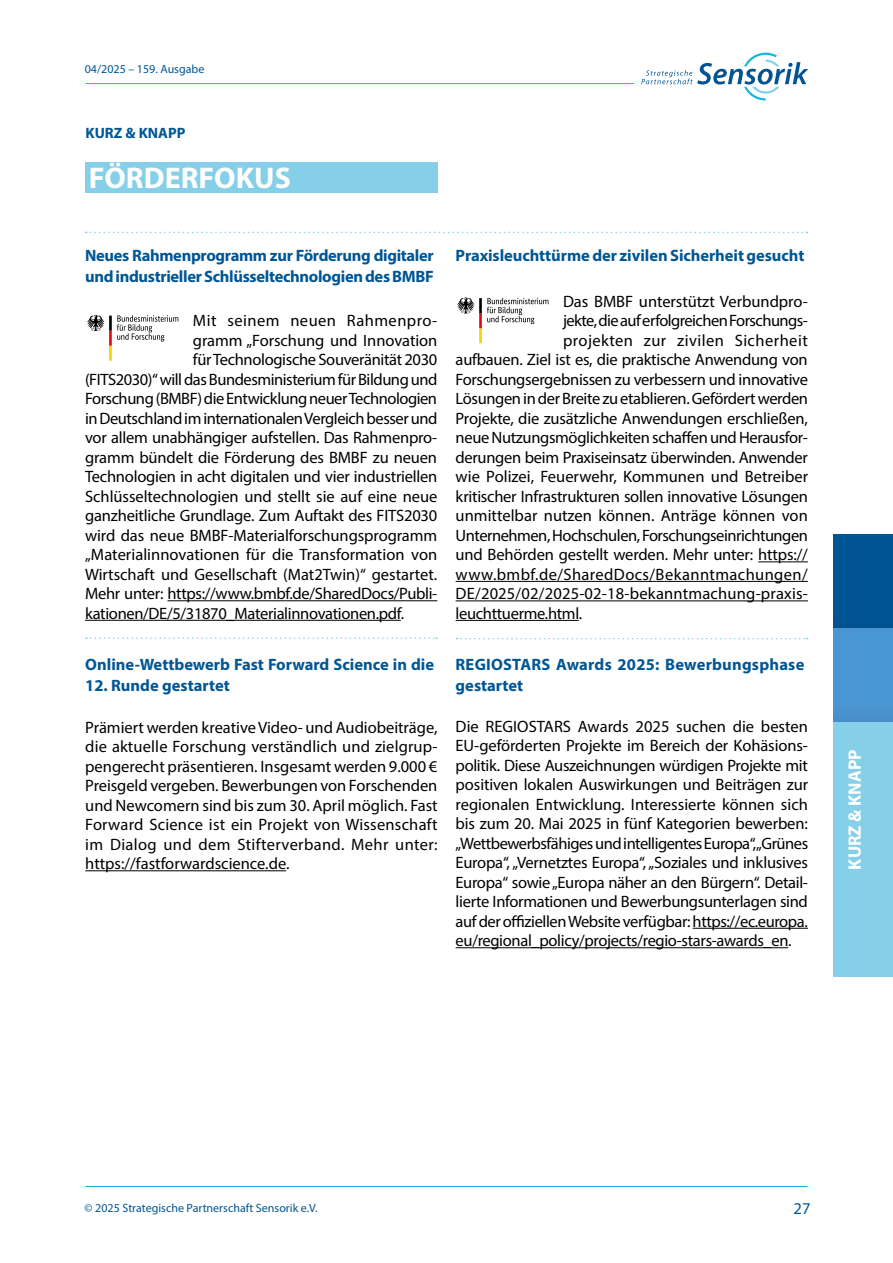
<style>
.page{position:relative;width:893px;height:1263px;background:#fff}
.page>*{position:absolute;margin:0;border:0;box-sizing:border-box;transform-origin:0 0}
.t1{font:700 30px "Myriad Pro";color:#fff}
.t2{font:700 18px "Myriad Pro";color:#fff}
.Fließtext{font:16.5px/19.5px "Myriad Pro";letter-spacing:-.015em;color:#000;text-align:justify}
.Headline_Fließtext{font:700 16.5px/21px "Myriad Pro";letter-spacing:-.005em;color:#005695}
.Fließtext-2{font:16.5px "Myriad Pro";letter-spacing:.025em;color:#000}
.Headline_Fließtext-2{font:700 16.5px/21px "Myriad Pro";letter-spacing:.015em;color:#005695}
.Fließtext-3{font:16.5px "Myriad Pro";letter-spacing:.01em;color:#000}
.Fließtext-4{font:16.5px "Myriad Pro";letter-spacing:-.035em;color:#000}
.t3{font:16.5px "Myriad Pro";color:#005695}
.t4{font:700 15px "Myriad Pro";color:#005695}
.t5{font:12px "Myriad Pro";color:#005695}
</style>
<div class="page">
<svg style="left:641px;top:53px;width:167px;height:48px"></svg>
<hr style="left:86px;top:83px;width:548px;height:1px;background:#1dbadf">
<hr style="left:86px;top:1186px;width:721px;height:1px;background:#16a8de">
<div style="left:833px;top:721px;width:60px;height:255px;background:#85cfe8"></div>
<div style="left:833px;top:534px;width:60px;height:94px;background:#005695"></div>
<div style="left:833px;top:628px;width:60px;height:93px;background:#4a96d2"></div>
<div style="left:85px;top:162px;width:352px;height:31px;background:#85cfe8"></div>
<hr style="left:167px;top:600px;width:270px;height:1px;background:#000">
<hr style="left:85px;top:620px;width:316px;height:1px;background:#000">
<hr style="left:758px;top:561px;width:50px;height:1px;background:#000">
<hr style="left:456px;top:581px;width:352px;height:1px;background:#000">
<hr style="left:456px;top:600px;width:352px;height:1px;background:#000">
<hr style="left:456px;top:620px;width:123px;height:1px;background:#000">
<svg style="left:86px;top:232px;width:721px;height:1px"></svg>
<svg style="left:456px;top:638px;width:351px;height:1px"></svg>
<svg style="left:86px;top:637px;width:351px;height:2px"></svg>
<svg style="left:87px;top:315px;width:91px;height:46px"></svg>
<hr style="left:85px;top:870px;width:201px;height:1px;background:#000">
<hr style="left:693px;top:928px;width:115px;height:1px;background:#000">
<hr style="left:456px;top:947px;width:332px;height:1px;background:#000">
<svg style="left:457px;top:297px;width:91px;height:46px"></svg>
<p class="t5" style="left:85px;top:62px;width:121px">04/2025 – 159. Ausgabe</p>
<p class="t4" style="left:85px;top:123px;width:102px">KURZ &amp; KNAPP</p>
<p class="t1" style="left:89px;top:158px;width:204px">FÖRDERFOKUS</p>
<h4 class="Headline_Fließtext" style="left:85px;top:244px;width:350px">Neues Rahmenprogramm zur Förderung digitaler und industrieller Schlüsseltechnologien des BMBF</h4>
<p class="Fließtext-2" style="left:193px;top:310px;width:246px">Mit seinem neuen Rahmenpro-</p>
<p class="Fließtext" style="left:193px;top:330px;width:246px">gramm „Forschung und Innovation</p>
<p class="Fließtext" style="left:193px;top:350px;width:246px">für Technologische Souveränität 2030</p>
<p class="Fließtext" style="left:85px;top:369px;width:354px">(FITS2030)“ will das Bundesministerium für Bildung und</p>
<p class="Fließtext" style="left:85px;top:389px;width:354px">Forschung (BMBF) die Entwicklung neuer Technologien</p>
<p class="Fließtext" style="left:85px;top:408px;width:354px">in Deutschland im internationalen Vergleich besser und</p>
<p class="Fließtext" style="left:85px;top:428px;width:354px">vor allem unabhängiger aufstellen. Das Rahmenpro-</p>
<p class="Fließtext" style="left:85px;top:447px;width:354px">gramm bündelt die Förderung des BMBF zu neuen</p>
<p class="Fließtext" style="left:85px;top:467px;width:354px">Technologien in acht digitalen und vier industriellen</p>
<p class="Fließtext" style="left:85px;top:486px;width:354px">Schlüsseltechnologien und stellt sie auf eine neue</p>
<p class="Fließtext" style="left:85px;top:506px;width:354px">ganzheitliche Grundlage. Zum Auftakt des FITS2030</p>
<p class="Fließtext" style="left:85px;top:525px;width:354px">wird das neue BMBF-Materialforschungsprogramm</p>
<p class="Fließtext" style="left:85px;top:545px;width:354px">„Materialinnovationen für die Transformation von</p>
<p class="Fließtext" style="left:85px;top:564px;width:354px">Wirtschaft und Gesellschaft (Mat2Twin)“ gestartet.</p>
<p class="Fließtext" style="left:85px;top:584px;width:354px">Mehr unter: https://www.bmbf.de/SharedDocs/Publi-</p>
<p class="Fließtext" style="left:85px;top:603px;width:321px">kationen/DE/5/31870_Materialinnovationen.pdf.</p>
<h4 class="Headline_Fließtext" style="left:85px;top:654px;width:350px">Online-Wettbewerb Fast Forward Science in die</h4>
<h4 class="Headline_Fließtext" style="left:85px;top:675px;width:146px">12. Runde gestartet</h4>
<p class="Fließtext" style="left:85px;top:717px;width:354px">Prämiert werden kreative Video- und Audiobeiträge, die aktuelle Forschung verständlich und zielgrup&shy;pengerecht präsentieren. Insgesamt werden 9.000 € Preisgeld vergeben. Bewerbungen von Forschenden und Newcomern sind bis zum 30. April möglich. Fast Forward Science ist ein Projekt von Wissenschaft im Dialog und dem Stifterverband. Mehr unter: https://fastforwardscience.de.</p>
<h4 class="Headline_Fließtext" style="left:456px;top:244px;width:350px">Praxisleuchttürme der zivilen Sicherheit gesucht</h4>
<p class="Fließtext" style="left:563px;top:291px;width:246px">Das BMBF unterstützt Verbundpro-</p>
<p class="Fließtext-4" style="left:563px;top:310px;width:246px">jekte, die auf erfolgreichen Forschungs-</p>
<p class="Fließtext-2" style="left:563px;top:330px;width:246px">projekten zur zivilen Sicherheit</p>
<p class="Fließtext" style="left:456px;top:350px;width:354px">aufbauen. Ziel ist es, die praktische Anwendung von</p>
<p class="Fließtext" style="left:456px;top:369px;width:354px">Forschungsergebnissen zu verbessern und innovative</p>
<p class="Fließtext" style="left:456px;top:389px;width:354px">Lösungen in der Breite zu etablieren. Gefördert werden</p>
<p class="Fließtext" style="left:456px;top:408px;width:354px">Projekte, die zusätzliche Anwendungen erschließen,</p>
<p class="Fließtext" style="left:456px;top:428px;width:354px">neue Nutzungsmöglichkeiten schaffen und Herausfor-</p>
<p class="Fließtext" style="left:456px;top:447px;width:354px">derungen beim Praxiseinsatz überwinden. Anwender</p>
<p class="Fließtext" style="left:456px;top:467px;width:354px">wie Polizei, Feuerwehr, Kommunen und Betreiber</p>
<p class="Fließtext" style="left:456px;top:486px;width:354px">kritischer Infrastrukturen sollen innovative Lösungen</p>
<p class="Fließtext" style="left:456px;top:506px;width:354px">unmittelbar nutzen können. Anträge können von</p>
<p class="Fließtext" style="left:456px;top:525px;width:354px">Unternehmen, Hochschulen, Forschungseinrichtungen</p>
<p class="Fließtext" style="left:456px;top:545px;width:354px">und Behörden gestellt werden. Mehr unter: https://</p>
<p class="Fließtext-2" style="left:456px;top:564px;width:354px">www.bmbf.de/SharedDocs/Bekanntmachungen/</p>
<p class="Fließtext-3" style="left:456px;top:583px;width:354px">DE/2025/02/2025-02-18-bekanntmachung-praxis-</p>
<p class="Fließtext" style="left:456px;top:603px;width:128px">leuchttuerme.html.</p>
<h4 class="Headline_Fließtext-2" style="left:456px;top:654px;width:350px">REGIOSTARS Awards 2025: Bewerbungsphase gestartet</h4>
<p class="Fließtext" style="left:456px;top:716px;width:354px">Die REGIOSTARS Awards 2025 suchen die besten EU-geförderten Projekte im Bereich der Kohäsions&shy;politik. Diese Auszeichnungen würdigen Projekte mit positiven lokalen Auswirkungen und Beiträgen zur regionalen Entwicklung. Interessierte können sich bis zum 20. Mai 2025 in fünf Kategorien bewerben: „Wettbewerbsfähiges und intelligentes Europa“, „Grünes Europa“, „Vernetztes Europa“, „Soziales und inklusives Europa“ sowie „Europa näher an den Bürgern“. Detail&shy;lierte Informationen und Bewerbungsunterlagen sind auf der offiziellen Website verfügbar: https://ec.europa. eu/regional_policy/projects/regio-stars-awards_en.</p>
<p class="t2" style="left:843px;top:869px;width:122px;rotate:-90deg">KURZ &amp; KNAPP</p>
<p class="t5" style="left:85px;top:1201px;width:235px">© 2025 Strategische Partnerschaft Sensorik e.V.</p>
<p class="t3" style="left:793px;top:1198px;width:18px">27</p>
</div>
